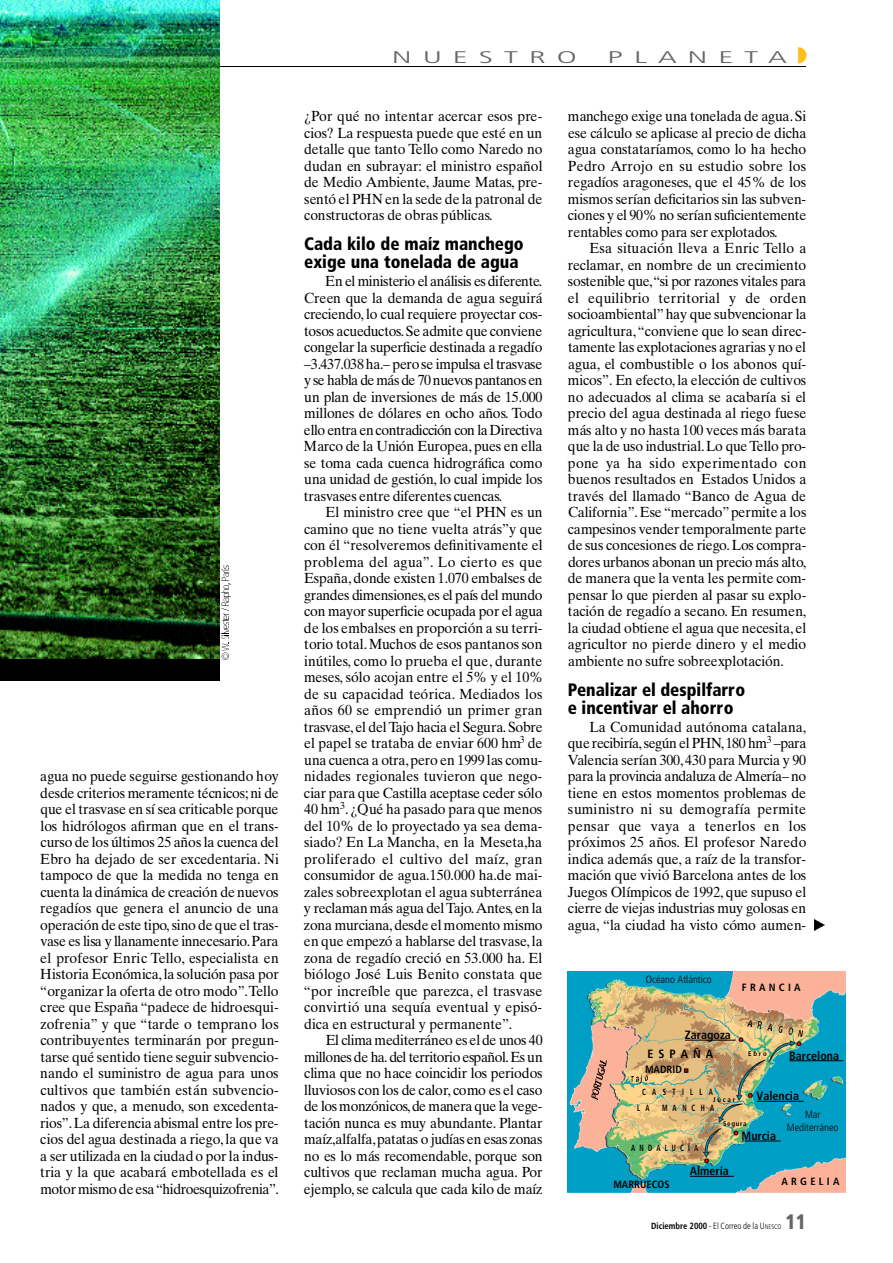
<style>
.page{position:relative;width:893px;height:1263px;background:#fff}
.page>*{position:absolute;margin:0;border:0;box-sizing:border-box;transform-origin:0 0}
.t1{font:900 condensed 21px "Frutiger";color:#666;scale:.95 1}
.t2{font:900 condensed 18px/18px "Frutiger";color:#000;scale:.95 1}
.t3{font:300 condensed 16.8px "Frutiger";color:#666;scale:2 1}
.t4{font:14.7px/16.5px "Times Ten";letter-spacing:-.005em;color:#000;text-align:justify;scale:.95 1}
.t5{font:700 condensed 12px "Frutiger";color:#000}
.t6{font:300 condensed 10.5px/13.5px "Frutiger";color:#000;text-align:center}
.t7{font:700 condensed 10.5px "Frutiger";color:#000}
.t8{font:300 condensed 9px "Frutiger";color:#000;scale:.95 1}
.t9{font:700 condensed 9px/16.5px "Frutiger";letter-spacing:.74em;color:#000;scale:.75 1}
.t10{font:700 condensed 6.9px "Frutiger";color:#000}
.s1{color:#febf1a}
.s2{font-weight:700}
.s3{font-size:6.75px}
</style>
<div class="page">
<hr style="left:40px;top:66px;width:766px;height:1px;background:#000">
<img style="left:814px;top:919px;width:10px;height:11px">
<svg style="left:219px;top:566px;width:12px;height:93px"></svg>
<img style="left:567px;top:971px;width:278px;height:222px">
<svg style="left:585px;top:1060px;width:21px;height:40px"></svg>
<hr style="left:789px;top:1060px;width:54px;height:1px;background:#000">
<hr style="left:685px;top:1040px;width:50px;height:1px;background:#000">
<hr style="left:756px;top:1101px;width:47px;height:1px;background:#000">
<hr style="left:741px;top:1141px;width:39px;height:1px;background:#000">
<hr style="left:690px;top:1176px;width:43px;height:1px;background:#000">
<svg style="left:743px;top:1020px;width:59px;height:17px"></svg>
<svg style="left:623px;top:1076px;width:24px;height:6px"></svg>
<img style="left:0;top:0;width:219px;height:660px">
<div style="left:0;top:660px;width:219px;height:21px;background:#000"></div>
<p class="t4" style="left:40px;top:769px;width:253px">agua no puede seguirse gestionando hoy desde criterios meramente técnicos;ni de que el trasvase en sí sea criticable porque los hidrólogos afirman que en el trans&shy;curso de los últimos 25 años la cuenca del Ebro ha dejado de ser excedentaria. N i tampoco de que la medida no tenga en cuenta la dinámica de creación de nuevos regadíos que genera el anuncio de una operación de este tipo, sino de que el tras&shy;vase es lisa y llanamente innecesario.P a r a el profesor Enric Te l l o, especialista en Historia Económica,la solución pasa por “organizar la oferta de otro modo”.Te l l o cree que España “padece de hidroesqui&shy;z o f r e n i a ” y que “tarde o temprano los contribuyentes terminarán por pregun&shy;tarse qué sentido tiene seguir subvencio&shy;nando el suministro de agua para unos cultivos que también están subvencio&shy;nados y que, a menudo, son excedenta&shy;r i o s ” .La diferencia abismal entre los pre&shy;cios del agua destinada a riego, la que va a ser utilizada en la ciudad o por la indus&shy;tria y la que acabará embotellada es el motor mismo de esa “ h i d r o e s q u i z o f r e n i a ” .</p>
<p class="t3" style="left:392px;top:50px;width:94px">N U E S T R O</p>
<p class="t3" style="left:607px;top:50px;width:101px">P L A N E TA<span class="s1">◗</span></p>
<p class="t4" style="left:304px;top:109px;width:253px">¿ Por qué no intentar acercar esos pre&shy;cios? La respuesta puede que esté en un detalle que tanto Tello como Naredo no dudan en subrayar: el ministro español de Medio A m b i e n t e, Jaume Matas, p r e&shy;sentó el PHN en la sede de la patronal de constructoras de obras públicas.</p>
<p class="t2" style="left:304px;top:236px;width:233px">Cada kilo de maíz manchego exige una tonelada de agua</p>
<p class="t4" style="left:304px;top:274px;width:253px;text-indent:21px">En el ministerio el análisis es diferente.<br>Creen que la demanda de agua seguirá c r e c i e n d o, lo cual requiere proyectar cos&shy;tosos acueductos.Se admite que conviene congelar la superficie destinada a regadío –3.437.038 ha.– pero se impulsa el trasvase y se habla de más de 70 nuevos pantanos en un plan de inversiones de más de 15.000 millones de dólares en ocho años. To d o ello entra en contradicción con la Directiva Marco de la Unión Europea, pues en ella se toma cada cuenca hidrográfica como una unidad de gestión, lo cual impide los trasvases entre diferentes cuencas.</p>
<p class="t4" style="left:304px;top:505px;width:253px;text-indent:22px">El ministro cree que “el PHN es un camino que no tiene vuelta atrás”y que con él “resolveremos definitivamente el problema del agua”. Lo cierto es que E s p a ñ a , donde existen 1.070 embalses de grandes dimensiones,es el país del mundo con mayor superficie ocupada por el agua de los embalses en proporción a su terri&shy;torio total.Muchos de esos pantanos son inútiles, como lo prueba el que, durante meses, sólo acojan entre el 5% y el 10% de su capacidad teórica. Mediados los años 60 se emprendió un primer gran t r a s v a s e,el del Tajo hacia el Segura.S o b r e el papel se trataba de enviar 600 hm<sup>3</sup> de una cuenca a otra,pero en 1999 las comu&shy;nidades regionales tuvieron que nego&shy;ciar para que Castilla aceptase ceder sólo 40 hm<sup>3</sup>.¿Qué ha pasado para que menos del 10% de lo proyectado ya sea dema&shy;siado? En La Mancha, en la Meseta,ha proliferado el cultivo del maíz, g r a n consumidor de agua.150.000 ha.de mai&shy;zales sobreexplotan el agua subterránea y reclaman más agua del Ta j o.A n t e s, en la zona murciana, desde el momento mismo en que empezó a hablarse del trasvase,l a zona de regadío creció en 53.000 ha. El biólogo José Luis Benito constata que “por increíble que parezca, el trasvase convirtió una sequía eventual y episó&shy;dica en estructural y permanente”.</p>
<p class="t4" style="left:304px;top:1033px;width:253px;text-indent:22px">El clima mediterráneo es el de unos 40 millones de ha.del territorio español.Es un clima que no hace coincidir los periodos lluviosos con los de calor, como es el caso de los monzónicos,de manera que la vege&shy;tación nunca es muy abundante. P l a n t a r m a í z ,a l f a l f a ,patatas o judías en esas zonas no es lo más recomendable, porque son cultivos que reclaman mucha agua. Po r e j e m p l o, se calcula que cada kilo de maíz</p>
<p class="t4" style="left:567px;top:109px;width:253px">manchego exige una tonelada de agua.S i ese cálculo se aplicase al precio de dicha agua constataríamos, como lo ha hecho Pedro Arrojo en su estudio sobre los regadíos aragoneses, que el 45% de los mismos serían deficitarios sin las subven&shy;ciones y el 90% no serían sufic i e n t e m e n t e rentables como para ser explotados.</p>
<p class="t4" style="left:567px;top:241px;width:253px;text-indent:22px">Esa situación lleva a Enric Tello a r e c l a m a r, en nombre de un crecimiento sostenible que,“si por razones vitales para el equilibrio territorial y de orden s o c i o a m b i e n t a l ” hay que subvencionar la a g r i c u l t u r a ,“conviene que lo sean direc&shy;tamente las explotaciones agrarias y no el a g u a , el combustible o los abonos quí&shy;m i c o s ” . En efecto, la elección de cultivos no adecuados al clima se acabaría si el precio del agua destinada al riego fuese más alto y no hasta 100 veces más barata que la de uso industrial.Lo que Tello pro&shy;pone ya ha sido experimentado con buenos resultados en Estados Unidos a través del llamado “Banco de Agua de C a l i f o r n i a ” .Ese “ m e r c a d o ”permite a los campesinos vender temporalmente parte de sus concesiones de riego.Los compra&shy;dores urbanos abonan un precio más alto, de manera que la venta les permite com&shy;pensar lo que pierden al pasar su explo&shy;tación de regadío a secano. En resumen, la ciudad obtiene el agua que necesita, e l agricultor no pierde dinero y el medio ambiente no sufre sobreexplotación.</p>
<p class="t2" style="left:568px;top:682px;width:188px">Penalizar el despilfarro e incentivar el ahorro</p>
<p class="t4" style="left:567px;top:720px;width:253px;text-indent:22px">La Comunidad autónoma catalana, que recibiría,según el PHN,180 hm<sup>3</sup> – p a r a Valencia serían 300,430 para Murcia y 90 para la provincia andaluza de Almería– no tiene en estos momentos problemas de suministro ni su demografía permite pensar que vaya a tenerlos en los próximos 25 años. El profesor Naredo indica además que, a raíz de la transfor&shy;mación que vivió Barcelona antes de los Juegos Olímpicos de 1992, que supuso el cierre de viejas industrias muy golosas en a g u a , “la ciudad ha visto cómo aumen-</p>
<p class="t6" style="left:646px;top:973px;width:67px">Océano Atlántico</p>
<p class="t7" style="left:742px;top:983px;width:60px">F R A N C I A</p>
<p class="t5" style="left:685px;top:1030px;width:47px">Zaragoza</p>
<p class="t5" style="left:647px;top:1048px;width:67px">E S P A Ñ A</p>
<p class="t7" style="left:645px;top:1065px;width:38px">MADRID</p>
<p class="t10" style="left:748px;top:1051px;width:20px">E b r o</p>
<p class="t5" style="left:789px;top:1051px;width:51px">Barcelona</p>
<p class="t9" style="left:637px;top:1084px;width:103px;text-indent:5px">C A S T I L L A<br>L A</p>
<p class="t5" style="left:756px;top:1091px;width:44px">Valencia</p>
<p class="t5" style="left:741px;top:1131px;width:36px">Murcia</p>
<p class="t10" style="left:713px;top:1097px;width:24px">J ú c a r</p>
<p class="t10" style="left:723px;top:1121px;width:25px">S e g u r a</p>
<p class="t9" style="left:662px;top:1100px;width:71px">MA NCHA</p>
<p class="t9" style="left:631px;top:1140px;width:91px">A N D A L U C Í A</p>
<p class="t6" style="left:787px;top:1108px;width:53px">Mar<br>Mediterráneo</p>
<p class="t5" style="left:689px;top:1166px;width:41px">Almería</p>
<p class="t7" style="left:613px;top:1180px;width:58px">MARRUECOS</p>
<p class="t7" style="left:781px;top:1178px;width:59px">A R G E L I A</p>
<p class="t8" style="left:651px;top:1222px;width:139px"><span class="s2">Diciembre 2000</span> - El Correo de la U<span class="s3">NESCO</span></p>
<h1 class="t1" style="left:785px;top:1214px;width:23px">11</h1>
</div>
